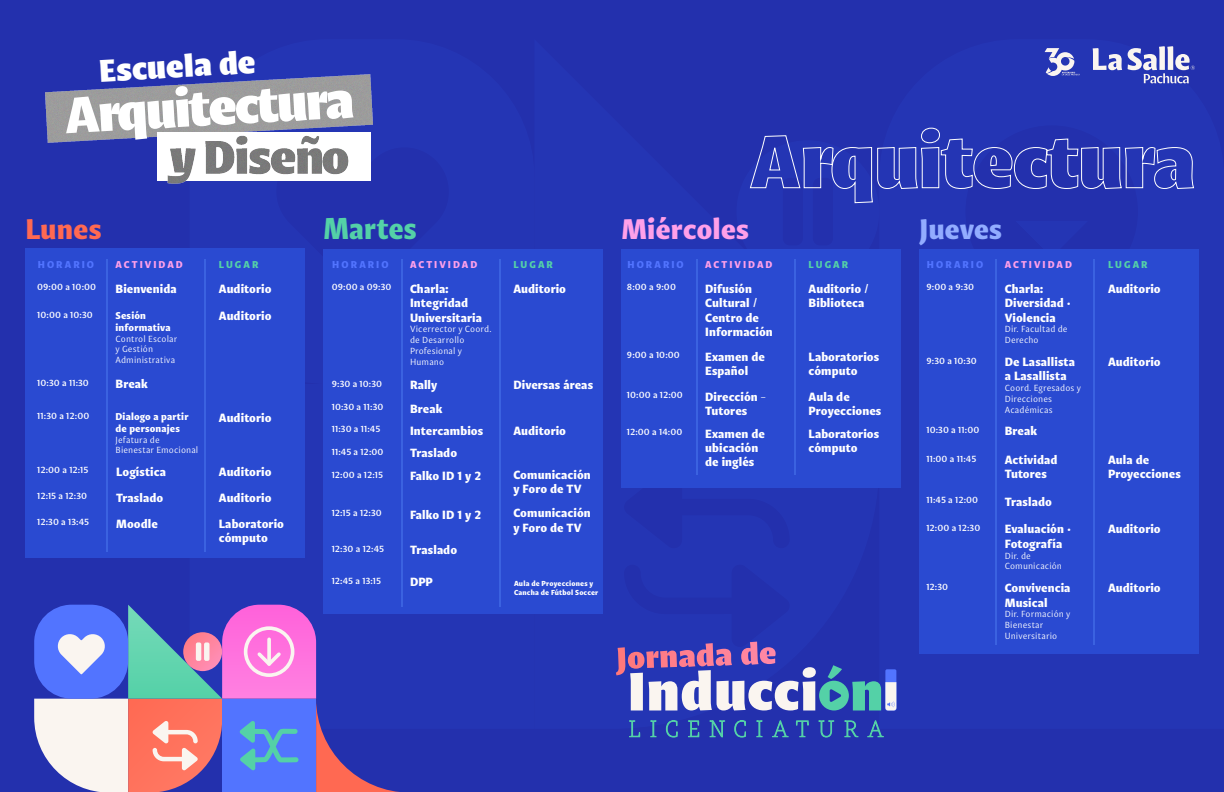
<style>
.page{position:relative;width:1224px;height:792px;background:#fff}
.page>*{position:absolute;margin:0;border:0;box-sizing:border-box;transform-origin:0 0}
.t1{font:800 53.8px "Indivisa Display Sans";color:#fff}
.t2{font:800 33.6px "Indivisa Display Sans";color:#fff}
.t3{font:900 30.3px "Indivisa Text Sans";letter-spacing:.005em;color:#54d1a7;scale:.94 1}
.t4{font:900 28.5px "Indivisa Text Sans";color:#ffa0e9}
.t5{font:900 28.5px "Indivisa Text Sans";letter-spacing:-.005em;color:#92acff}
.t6{font:900 28.5px "Indivisa Text Sans";color:#ff6952}
.t7{font:900 12px/14.4px "Indivisa Text Sans";letter-spacing:.005em;color:#fff}
.t8{font:900 10px/12px "Indivisa Text Sans";letter-spacing:.01em;color:#fff}
.t9{font:900 10px "Indivisa Text Sans";letter-spacing:.2em;color:#ffa0e9}
.t10{font:900 10px "Indivisa Text Sans";letter-spacing:.21em;color:#5274ff}
.t11{font:900 10px "Indivisa Text Sans";letter-spacing:.205em;color:#54d1a7}
.t12{font:700 9px "Indivisa Text Sans";letter-spacing:.005em;color:#fff}
.t13{font:9px/10.8px "Indivisa Text Sans";letter-spacing:.01em;color:#fff}
.t14{font:900 7.3px/8.8px "Indivisa Text Sans";letter-spacing:.02em;color:#fff}
</style>
<div class="page">
<div style="left:0;top:0;width:1224px;height:791px;background:#2330ad"></div>
<svg style="left:534px;top:487px;width:345px;height:242px"></svg>
<svg style="left:629px;top:721px;width:11px;height:16px"></svg>
<svg style="left:651px;top:721px;width:5px;height:16px"></svg>
<svg style="left:666px;top:720px;width:11px;height:17px"></svg>
<svg style="left:688px;top:721px;width:11px;height:16px"></svg>
<svg style="left:710px;top:721px;width:15px;height:16px"></svg>
<svg style="left:735px;top:720px;width:11px;height:17px"></svg>
<svg style="left:757px;top:721px;width:5px;height:16px"></svg>
<svg style="left:772px;top:721px;width:16px;height:16px"></svg>
<svg style="left:796px;top:721px;width:12px;height:16px"></svg>
<svg style="left:819px;top:721px;width:15px;height:16px"></svg>
<svg style="left:845px;top:721px;width:13px;height:16px"></svg>
<svg style="left:868px;top:721px;width:16px;height:16px"></svg>
<svg style="left:616px;top:642px;width:280px;height:68px"></svg>
<svg style="left:34px;top:605px;width:376px;height:187px"></svg>
<div style="left:25px;top:249px;width:280px;height:309px;background:#2a4ad1"></div>
<div style="left:323px;top:249px;width:280px;height:364px;background:#2a4ad1"></div>
<div style="left:621px;top:249px;width:280px;height:238px;background:#2a4ad1"></div>
<div style="left:919px;top:249px;width:280px;height:404px;background:#2a4ad1"></div>
<img style="left:45px;top:74px;width:327px;height:69px">
<img style="left:132px;top:96px;width:241px;height:88px">
<svg style="left:1093px;top:48px;width:29px;height:22px"></svg>
<svg style="left:1128px;top:46px;width:67px;height:37px"></svg>
<svg style="left:1045px;top:48px;width:35px;height:28px"></svg>
<svg style="left:749px;top:128px;width:445px;height:155px"></svg>
<hr style="left:106px;top:259px;width:2px;height:293px;background:#3b62e0">
<hr style="left:204px;top:259px;width:2px;height:293px;background:#3b62e0">
<hr style="left:401px;top:259px;width:1px;height:348px;background:#3b62e0">
<hr style="left:499px;top:259px;width:1px;height:348px;background:#3b62e0">
<hr style="left:696px;top:259px;width:2px;height:215px;background:#3b62e0">
<hr style="left:794px;top:259px;width:1px;height:215px;background:#3b62e0">
<hr style="left:996px;top:259px;width:1px;height:385px;background:#3b62e0">
<hr style="left:1094px;top:259px;width:1px;height:385px;background:#3b62e0">
<h2 class="t2" style="left:97px;top:42px;width:159px;rotate:-3deg">Escuela de</h2>
<h1 class="t1" style="left:61px;top:70px;width:293px;rotate:-3deg">Arquitectura</h1>
<h3 class="t6" style="left:25px;top:204px;width:78px">Lunes</h3>
<h3 class="t3" style="left:323px;top:201px;width:101px">Martes</h3>
<h3 class="t4" style="left:621px;top:204px;width:129px">Miércoles</h3>
<h3 class="t5" style="left:919px;top:204px;width:84px">Jueves</h3>
<p class="t12" style="left:37px;top:280px;width:60px">09:00 a 10:00</p>
<p class="t7" style="left:116px;top:281px;width:63px">Bienvenida</p>
<p class="t7" style="left:219px;top:281px;width:54px">Auditorio</p>
<p class="t10" style="left:38px;top:256px;width:58px">HORARIO</p>
<p class="t9" style="left:116px;top:256px;width:69px">ACTIVIDAD</p>
<p class="t11" style="left:219px;top:256px;width:41px">LUGAR</p>
<p class="t10" style="left:332px;top:256px;width:58px">HORARIO</p>
<p class="t9" style="left:410px;top:256px;width:69px">ACTIVIDAD</p>
<p class="t11" style="left:513px;top:256px;width:41px">LUGAR</p>
<p class="t10" style="left:627px;top:256px;width:58px">HORARIO</p>
<p class="t9" style="left:705px;top:256px;width:69px">ACTIVIDAD</p>
<p class="t11" style="left:809px;top:256px;width:41px">LUGAR</p>
<p class="t10" style="left:927px;top:256px;width:58px">HORARIO</p>
<p class="t9" style="left:1005px;top:256px;width:69px">ACTIVIDAD</p>
<p class="t11" style="left:1108px;top:256px;width:41px">LUGAR</p>
<p class="t12" style="left:627px;top:280px;width:51px">8:00 a 9:00</p>
<p class="t7" style="left:705px;top:281px;width:69px">Difusión<br>Cultural /<br>Centro de<br>Información</p>
<p class="t7" style="left:809px;top:281px;width:62px">Auditorio /<br>Biblioteca</p>
<p class="t12" style="left:627px;top:348px;width:54px">9:00 a 10:00</p>
<p class="t7" style="left:705px;top:349px;width:61px">Examen de<br>Español</p>
<p class="t7" style="left:809px;top:349px;width:72px">Laboratorios cómputo</p>
<p class="t12" style="left:627px;top:387px;width:58px">10:00 a 12:00</p>
<p class="t7" style="left:705px;top:388px;width:62px">Dirección -<br>Tutores</p>
<p class="t7" style="left:809px;top:388px;width:74px">Aula de<br>Proyecciones</p>
<p class="t12" style="left:627px;top:424px;width:57px">12:00 a 14:00</p>
<p class="t7" style="left:705px;top:425px;width:61px">Examen de ubicación de inglés</p>
<p class="t7" style="left:809px;top:425px;width:72px">Laboratorios cómputo</p>
<p class="t7" style="left:513px;top:281px;width:54px">Auditorio</p>
<p class="t7" style="left:1108px;top:281px;width:54px">Auditorio</p>
<p class="t12" style="left:332px;top:280px;width:61px">09:00 a 09:30</p>
<p class="t7" style="left:410px;top:281px;width:74px">Charla:<br>Integridad<br>Universitaria</p>
<p class="t13" style="left:410px;top:323px;width:83px">Vicerrector y Coord. de Desarrollo<br>Profesional y<br>Humano</p>
<p class="t12" style="left:926px;top:280px;width:49px">9:00 a 9:30</p>
<p class="t7" style="left:1005px;top:281px;width:68px">Charla:<br>Diversidad ·<br>Violencia</p>
<p class="t13" style="left:1005px;top:323px;width:64px">Dir. Facultad de<br>Derecho</p>
<p class="t12" style="left:37px;top:307px;width:57px">10:00 a 10:30</p>
<p class="t8" style="left:116px;top:308px;width:57px">Sesión informativa</p>
<p class="t13" style="left:116px;top:332px;width:63px">Control Escolar y Gestión<br>Administrativa</p>
<p class="t7" style="left:219px;top:308px;width:54px">Auditorio</p>
<p class="t12" style="left:926px;top:353px;width:52px">9:30 a 10:30</p>
<p class="t7" style="left:1005px;top:354px;width:72px">De Lasallista a Lasallista</p>
<p class="t13" style="left:1005px;top:382px;width:78px">Coord. Egresados y<br>Direcciones<br>Académicas</p>
<p class="t7" style="left:1108px;top:354px;width:54px">Auditorio</p>
<p class="t12" style="left:37px;top:375px;width:53px">10:30 a 11:30</p>
<p class="t7" style="left:116px;top:376px;width:34px">Break</p>
<p class="t12" style="left:332px;top:376px;width:52px">9:30 a 10:30</p>
<p class="t7" style="left:410px;top:377px;width:29px">Rally</p>
<p class="t7" style="left:513px;top:377px;width:81px">Diversas áreas</p>
<p class="t12" style="left:332px;top:422px;width:50px">11:30 a 11:45</p>
<p class="t7" style="left:410px;top:423px;width:75px">Intercambios</p>
<p class="t7" style="left:513px;top:423px;width:54px">Auditorio</p>
<p class="t12" style="left:332px;top:399px;width:53px">10:30 a 11:30</p>
<p class="t7" style="left:410px;top:400px;width:34px">Break</p>
<p class="t12" style="left:37px;top:408px;width:54px">11:30 a 12:00</p>
<p class="t8" style="left:116px;top:410px;width:74px">Dialogo a partir de personajes</p>
<p class="t13" style="left:116px;top:434px;width:84px">Jefatura de<br>Bienestar Emocional</p>
<p class="t7" style="left:219px;top:409px;width:54px">Auditorio</p>
<p class="t12" style="left:926px;top:422px;width:54px">10:30 a 11:00</p>
<p class="t7" style="left:1005px;top:423px;width:34px">Break</p>
<p class="t12" style="left:926px;top:451px;width:51px">11:00 a 11:45</p>
<p class="t7" style="left:1005px;top:452px;width:54px">Actividad<br>Tutores</p>
<p class="t7" style="left:1108px;top:452px;width:74px">Aula de<br>Proyecciones</p>
<p class="t12" style="left:332px;top:444px;width:53px">11:45 a 12:00</p>
<p class="t7" style="left:410px;top:445px;width:49px">Traslado</p>
<p class="t12" style="left:37px;top:463px;width:53px">12:00 a 12:15</p>
<p class="t7" style="left:116px;top:464px;width:51px">Logística</p>
<p class="t7" style="left:219px;top:464px;width:54px">Auditorio</p>
<p class="t12" style="left:37px;top:488px;width:51px">12:15 a 12:30</p>
<p class="t7" style="left:219px;top:489px;width:54px">Auditorio</p>
<p class="t7" style="left:219px;top:516px;width:67px">Laboratorio cómputo</p>
<p class="t7" style="left:513px;top:467px;width:79px">Comunicación y Foro de TV</p>
<p class="t12" style="left:332px;top:467px;width:53px">12:00 a 12:15</p>
<p class="t7" style="left:410px;top:468px;width:73px">Falko ID 1 y 2</p>
<p class="t7" style="left:116px;top:489px;width:49px">Traslado</p>
<p class="t12" style="left:926px;top:493px;width:53px">11:45 a 12:00</p>
<p class="t7" style="left:1005px;top:494px;width:49px">Traslado</p>
<p class="t12" style="left:332px;top:506px;width:51px">12:15 a 12:30</p>
<p class="t7" style="left:410px;top:506px;width:73px">Falko ID 1 y 2</p>
<p class="t7" style="left:513px;top:505px;width:79px">Comunicación y Foro de TV</p>
<p class="t12" style="left:37px;top:515px;width:53px">12:30 a 13:45</p>
<p class="t7" style="left:116px;top:516px;width:43px">Moodle</p>
<p class="t12" style="left:926px;top:520px;width:55px">12:00 a 12:30</p>
<p class="t7" style="left:1005px;top:521px;width:68px">Evaluación ·<br>Fotografía</p>
<p class="t13" style="left:1005px;top:550px;width:59px">Dir. de<br>Comunicación</p>
<p class="t7" style="left:1108px;top:521px;width:54px">Auditorio</p>
<p class="t12" style="left:332px;top:541px;width:54px">12:30 a 12:45</p>
<p class="t7" style="left:410px;top:542px;width:49px">Traslado</p>
<p class="t12" style="left:332px;top:573px;width:51px">12:45 a 13:15</p>
<p class="t7" style="left:410px;top:574px;width:24px">DPP</p>
<p class="t14" style="left:514px;top:579px;width:86px">Aula de Proyecciones y<br>Cancha de Fútbol Soccer</p>
<p class="t12" style="left:926px;top:579px;width:23px">12:30</p>
<p class="t7" style="left:1005px;top:580px;width:67px">Convivencia<br>Musical</p>
<p class="t13" style="left:1005px;top:608px;width:67px">Dir. Formación y<br>Bienestar<br>Universitario</p>
<p class="t7" style="left:1108px;top:580px;width:54px">Auditorio</p>
</div>
